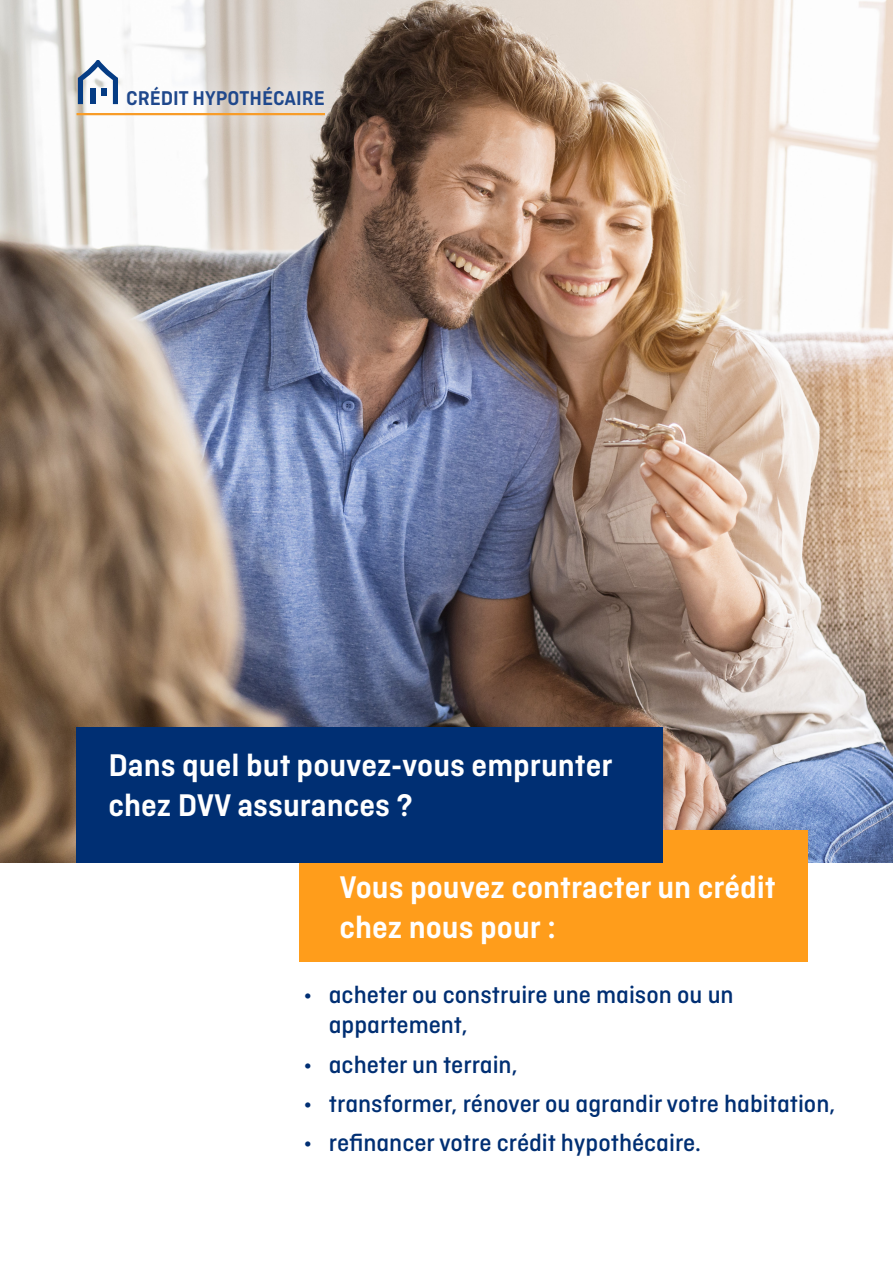
<style>
.page{position:relative;width:893px;height:1263px;background:#fff}
.page>*{position:absolute;margin:0;border:0;box-sizing:border-box;transform-origin:0 0}
.titel{font:600 33px/39.6px "Ciutadella";color:#fff}
.TITEL_COVER{font:500 25.5px/30.6px "Ciutadella";color:#002f73}
.t1{font:600 21px "Ciutadella";color:#1f488c}
</style>
<div class="page">
<img style="left:0;top:0;width:893px;height:862px">
<div style="left:299px;top:830px;width:509px;height:131px;background:#ff9d1b"></div>
<div style="left:77px;top:727px;width:586px;height:135px;background:#002f73"></div>
<div style="left:47px;top:32px;width:306px;height:115px;background:#fff;opacity:.9"></div>
<hr style="left:77px;top:113px;width:248px;height:2px;background:#f89c28">
<svg style="left:78px;top:61px;width:40px;height:43px"></svg>
<p class="t1" style="left:126px;top:86px;width:200px">CRÉDIT HYPOTHÉCAIRE</p>
<p class="titel" style="left:108px;top:746px;width:506px">Dans quel but pouvez-vous emprunter chez DVV assurances ?</p>
<p class="titel" style="left:339px;top:867px;width:438px">Vous pouvez contracter un crédit chez nous pour :</p>
<p class="TITEL_COVER" style="left:329px;top:979px;width:406px;text-indent:-26px">• acheter ou construire une maison ou un appartement,</p>
<p class="TITEL_COVER" style="left:303px;top:1049px;width:216px">• acheter un terrain,</p>
<p class="TITEL_COVER" style="left:303px;top:1088px;width:534px">• transformer, rénover ou agrandir votre habitation,</p>
<p class="TITEL_COVER" style="left:303px;top:1127px;width:399px">• refinancer votre crédit hypothécaire.</p>
</div>
